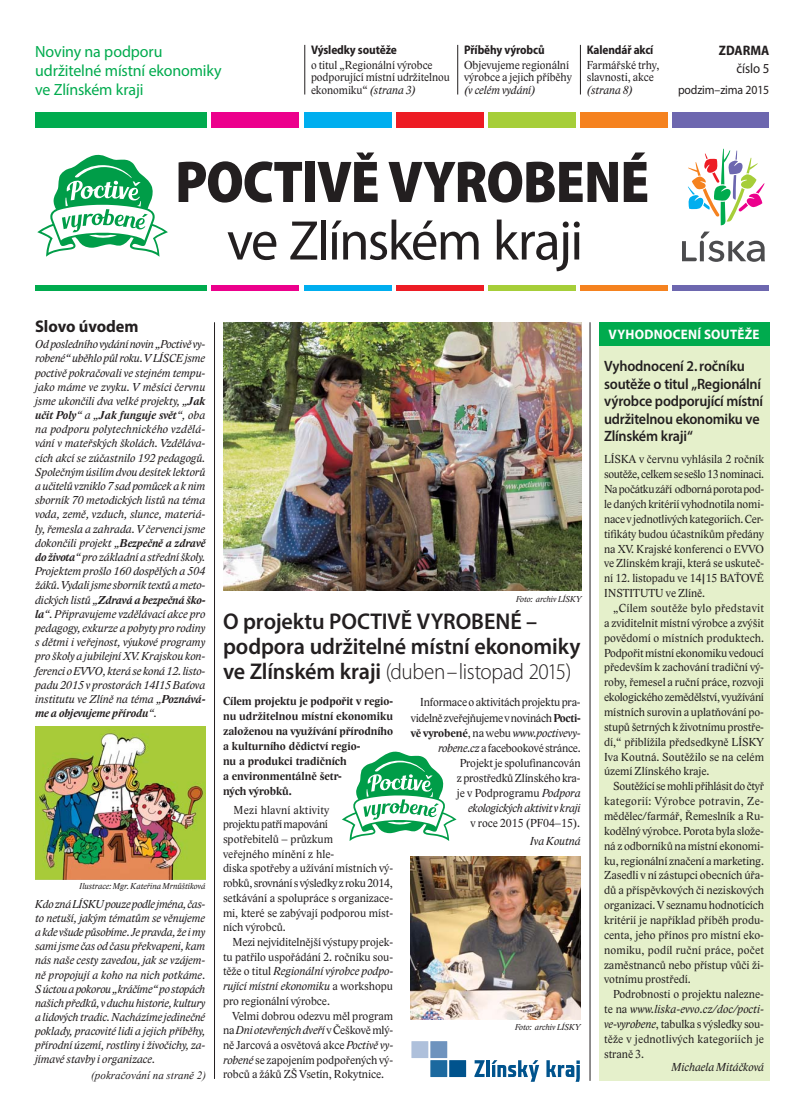
<style>
.page{position:relative;width:804px;height:1116px;background:#fff}
.page>*{position:absolute;margin:0;border:0;box-sizing:border-box;transform-origin:0 0}
.t1{font:900 semi-condensed 59.38px "Myriad Pro";letter-spacing:-.02em;color:#231f20;scale:.96 1}
.t2{font:56.25px "Myriad Pro";letter-spacing:-.03em;color:#231f20}
.t3{font:600 22.75px/25px "Myriad Pro";letter-spacing:-.01em;color:#231f20}
.t4{font:300 22.5px "Myriad Pro";letter-spacing:-.015em;color:#231f20;scale:.94 1}
.t5{font:700 16.88px "Myriad Pro";color:#231f20}
.t6{font:16.25px/18.8px "Myriad Pro";letter-spacing:-.005em;color:#00ab4e}
.t7{font:600 15px/17.5px "Myriad Pro";letter-spacing:-.015em;color:#231f20;scale:.95 1}
.t8{font:700 13.75px "Myriad Pro";letter-spacing:.02em;color:#fff;scale:.95 1}
.t9{font:700 semi-condensed 13.75px "Myriad Pro";color:#231f20}
.t10{font:13.75px "Myriad Pro";letter-spacing:-.01em;color:#231f20;scale:.94 1}
.t11{font:700 semi-condensed 12.5px "Myriad Pro";letter-spacing:-.01em;color:#231f20}
.t12{font:12.5px "Myriad Pro";letter-spacing:-.01em;color:#231f20;scale:.94 1}
.t13{font:11.88px/14.9px "Lido STF";color:#231f20;text-align:justify}
.t14{font:700 11.88px/15px "Lido STF";letter-spacing:.005em;color:#231f20}
.t15{font:11.88px/12.5px "Lido STF";color:#231f20;scale:.96 1}
.t16{font:italic 11.88px "Lido STF";color:#231f20}
.t17{font:italic 11.75px/14.1px "Lido STF";color:#231f20;text-align:justify}
.t18{font:italic 11.25px "Times New Roman";color:#231f20}
.t19{font:italic 8.75px "Lido STF";color:#231f20}
.s1{font-style:italic}
.s2{font-weight:700}
.s3{font-weight:600;font-size:22.75px}
</style>
<div class="page">
<svg style="left:342px;top:751px;width:114px;height:90px"></svg>
<div style="left:599px;top:322px;width:170px;height:758px;background:#e5f0cb"></div>
<svg style="left:688px;top:149px;width:76px;height:76px"></svg>
<svg style="left:682px;top:231px;width:83px;height:31px"></svg>
<div style="left:35px;top:285px;width:171px;height:5px;background:#00ab4e"></div>
<div style="left:212px;top:285px;width:87px;height:5px;background:#ec008c"></div>
<div style="left:304px;top:285px;width:87px;height:5px;background:#00aeef"></div>
<div style="left:396px;top:285px;width:87px;height:5px;background:#ed1c24"></div>
<div style="left:488px;top:285px;width:87px;height:5px;background:#a6ce39"></div>
<div style="left:580px;top:285px;width:87px;height:5px;background:#f5821f"></div>
<div style="left:672px;top:285px;width:97px;height:5px;background:#6d67af"></div>
<div style="left:35px;top:113px;width:171px;height:15px;background:#00ab4e"></div>
<div style="left:212px;top:113px;width:87px;height:15px;background:#ec008c"></div>
<div style="left:304px;top:113px;width:87px;height:15px;background:#00aeef"></div>
<div style="left:396px;top:113px;width:87px;height:15px;background:#ed1c24"></div>
<div style="left:488px;top:113px;width:87px;height:15px;background:#a6ce39"></div>
<div style="left:580px;top:113px;width:87px;height:15px;background:#f5821f"></div>
<div style="left:672px;top:113px;width:97px;height:15px;background:#6d67af"></div>
<hr style="left:304px;top:45px;width:1px;height:49px;background:#231f20">
<hr style="left:580px;top:45px;width:1px;height:49px;background:#231f20">
<hr style="left:590px;top:322px;width:1px;height:758px;background:#231f20">
<hr style="left:214px;top:322px;width:1px;height:756px;background:#231f20">
<img style="left:35px;top:726px;width:171px;height:153px">
<svg style="left:37px;top:154px;width:131px;height:103px"></svg>
<hr style="left:457px;top:45px;width:1px;height:49px;background:#231f20">
<div style="left:599px;top:322px;width:170px;height:24px;background:#00ab4e"></div>
<img style="left:223px;top:322px;width:358px;height:269px">
<div style="left:411px;top:1041px;width:17px;height:17px;background:#aec0db"></div>
<div style="left:430px;top:1041px;width:17px;height:17px;background:#6e93be"></div>
<div style="left:430px;top:1060px;width:17px;height:17px;background:#1c699f"></div>
<div style="left:449px;top:1060px;width:17px;height:17px;background:#00538d"></div>
<svg style="left:474px;top:1060px;width:10px;height:17px"></svg>
<hr style="left:486px;top:1060px;width:4px;height:17px;background:#00538d">
<svg style="left:491px;top:1060px;width:48px;height:21px"></svg>
<svg style="left:546px;top:1060px;width:34px;height:21px"></svg>
<img style="left:411px;top:856px;width:170px;height:163px">
<h3 class="t6" style="left:35px;top:44px;width:188px">Noviny na podporu udržitelné místní ekonomiky ve Zlínském kraji</h3>
<p class="t11" style="left:311px;top:45px;width:87px">Výsledky soutěže</p>
<p class="t15" style="left:311px;top:59px;width:146px">o titul „Regionální výrobce podporující místní udržitelnou ekonomiku“ <span class="s1">(strana 3)</span></p>
<p class="t11" style="left:464px;top:45px;width:82px">Příběhy výrobců</p>
<p class="t13" style="left:464px;top:59px;width:109px;line-height:12.5px">Objevujeme regionální výrobce a jejich příběhy</p>
<p class="t16" style="left:464px;top:85px;width:73px">(v celém vydání)</p>
<p class="t11" style="left:587px;top:45px;width:68px">Kalendář akcí</p>
<p class="t13" style="left:587px;top:59px;width:74px;line-height:12.5px">Farmářské trhy, slavnosti, akce</p>
<p class="t16" style="left:587px;top:85px;width:48px">(strana 8)</p>
<p class="t9" style="left:719px;top:45px;width:52px">ZDARMA</p>
<p class="t10" style="left:736px;top:64px;width:36px">číslo 5</p>
<p class="t12" style="left:678px;top:85px;width:99px">podzim–zima 2015</p>
<h1 class="t1" style="left:175px;top:160px;width:495px">POCTIVĚ VYROBENÉ</h1>
<h2 class="t2" style="left:227px;top:219px;width:358px">ve Zlínském kraji</h2>
<h3 class="t5" style="left:35px;top:320px;width:105px">Slovo úvodem</h3>
<p class="t17" style="left:35px;top:338px;width:172px">Od posledního vydání novin „Poctivě vy&shy;robené“ uběhlo půl roku. V LÍSCE jsme poctivě pokračovali ve stejném tempu&shy;jako máme ve zvyku. V měsíci červnu jsme ukončili dva velké projekty, „<span class="s2">Jak učit Poly</span>“ a „<span class="s2">Jak funguje svět</span>“, oba na podporu polytechnického vzdělá&shy;vání v mateřských školách. Vzděláva&shy;cích akcí se zúčastnilo 192 pedagogů.<br>Společným úsilím dvou desítek lektorů a učitelů vzniklo 7 sad pomůcek a k nim sborník 70 metodických listů na téma voda, země, vzduch, slunce, materiá&shy;ly, řemesla a zahrada. V červenci jsme dokončili projekt „<span class="s2">Bezpečně a zdravě do života</span>“ pro základní a střední školy.<br>Projektem prošlo 160 dospělých a 504 žáků. Vydali jsme sborník textů a meto&shy;dických listů „<span class="s2">Zdravá a bezpečná ško&shy;la</span>“. Připravujeme vzdělávací akce pro pedagogy, exkurze a pobyty pro rodiny s dětmi i veřejnost, výukové programy pro školy a jubilejní XV. Krajskou kon&shy;ferenci o EVVO, která se koná 12. listo&shy;padu 2015 v prostorách 14I15 Baťova institutu ve Zlíně na téma „<span class="s2">Poznává&shy;me a objevujeme přírodu</span>“.</p>
<p class="t19" style="left:80px;top:882px;width:127px">Ilustrace: Mgr. Kateřina Mrnůštíková</p>
<p class="t17" style="left:35px;top:898px;width:172px">Kdo zná LÍSKU pouze podle jména, čas&shy;to netuší, jakým tématům se věnujeme a kde všude působíme. Je pravda, že i my sami jsme čas od času překvapeni, kam nás naše cesty zavedou, jak se vzájem&shy;ně propojují a koho na nich potkáme.<br>S úctou a pokorou „kráčíme“ po stopách našich předků, v duchu historie, kultury a lidových tradic. Nacházíme jedinečné poklady, pracovité lidi a jejich příběhy, přírodní území, rostliny i živočichy, za&shy;jímavé stavby i organizace.</p>
<p class="t18" style="left:91px;top:1068px;width:116px">(pokračování na straně 2)</p>
<p class="t19" style="left:516px;top:596px;width:67px">Foto: archiv LÍSKY</p>
<h3 class="t3" style="left:223px;top:611px;width:359px">O projektu POCTIVĚ VYROBENÉ – podpora udržitelné místní ekonomiky</h3>
<h3 class="t4" style="left:223px;top:663px;width:372px"><span class="s3">ve Zlínském kraji</span> (duben–listopad 2015)</h3>
<p class="t14" style="left:223px;top:695px;width:172px">Cílem projektu je podpořit v regio&shy;nu udržitelnou místní ekonomiku založenou na využívání přírodního a kulturního dědictví regio-<br>nu a produkci tradičních<br>a environmentálně šetr-<br>ných výrobků.</p>
<p class="t13" style="left:223px;top:803px;width:172px;text-align:left;text-indent:11px">Mezi hlavní aktivity<br>projektu patří mapování<br>spotřebitelů – průzkum<br>veřejného mínění z hle-<br>diska spotřeby a užívání místních vý&shy;robků, srovnání s výsledky z roku 2014, setkávání a spolupráce s organizace&shy;mi, které se zabývají podporou míst&shy;ních výrobců.</p>
<p class="t13" style="left:223px;top:935px;width:172px;text-indent:9px">Mezi nejviditelnější výstupy projek&shy;tu patřilo uspořádání 2. ročníku sou&shy;těže o titul <span class="s1">Regionální výrobce podpo&shy;rující místní ekonomiku</span> a workshopu pro regionální výrobce.</p>
<p class="t13" style="left:223px;top:1009px;width:172px;text-indent:9px">Velmi dobrou odezvu měl program na <span class="s1">Dni otevřených dveří</span> v Češkově mlý&shy;ně Jarcová a osvětová akce <span class="s1">Poctivě vy&shy;robené</span> se zapojením podpořených vý&shy;robců a žáků ZŠ Vsetín, Rokytnice.</p>
<p class="t13" style="left:411px;top:696px;width:171px;text-align:right">Informace o aktivitách projektu pra&shy;videlně zveřejňujeme v novinách <span class="s2">Pocti&shy;vě vyrobené</span>, na webu <span class="s1">www.poctivevy&shy;robene.cz</span> a facebookové stránce.<br>Projekt je spolufinancován<br>z prostředků Zlínského kra-<br>je v Podprogramu <span class="s1">Podpora ekologických aktivit v kraji</span></p>
<p class="t13" style="left:470px;top:816px;width:111px">v roce 2015 (PF04–15).</p>
<p class="t16" style="left:530px;top:836px;width:52px">Iva Koutná</p>
<p class="t19" style="left:515px;top:1023px;width:67px">Foto: archiv LÍSKY</p>
<p class="t8" style="left:608px;top:329px;width:160px">VYHODNOCENÍ SOUTĚŽE</p>
<p class="t7" style="left:604px;top:359px;width:169px">Vyhodnocení 2. ročníku soutěže o titul „Regionální výrobce podporující místní udržitelnou ekonomiku ve<br>Zlínském kraji“</p>
<p class="t13" style="left:604px;top:453px;width:161px">LÍSKA v červnu vyhlásila 2 ročník soutěže, celkem se sešlo 13 nominaci.<br>Na počátku září odborná porota pod&shy;le daných kritérií vyhodnotila nomi&shy;nace v jednotlivých kategoriích. Cer&shy;tifikáty budou účastníkům předány na XV. Krajské konferenci o EVVO ve Zlínském kraji, která se uskuteč&shy;ní 12. listopadu ve 14|15 BAŤOVĚ INSTITUTU ve Zlíně.</p>
<p class="t13" style="left:604px;top:601px;width:161px;text-indent:9px">„Cílem soutěže bylo představit a zviditelnit místní výrobce a zvýšit povědomí o místních produktech.<br>Podpořit místní ekonomiku vedoucí především k zachování tradiční vý&shy;roby, řemesel a ruční práce, rozvoji ekologického zemědělství, využívání místních surovin a uplatňování po&shy;stupů šetrných k životnímu prostře&shy;dí,“ přiblížila předsedkyně LÍSKY Iva Koutná. Soutěžilo se na celém území Zlínského kraje.</p>
<p class="t13" style="left:604px;top:780px;width:161px;text-indent:9px">Soutěžící se mohli přihlásit do čtyř kategorií: Výrobce potravin, Ze&shy;mědělec/farmář, Řemeslník a Ru&shy;kodělný výrobce. Porota byla slože&shy;ná z odborníků na místní ekonomi&shy;ku, regionální značení a marketing.<br>Zasedli v ní zástupci obecních úřa&shy;dů a příspěvkových či neziskových organizaci. V seznamu hodnotících kritérií je například příběh produ&shy;centa, jeho přínos pro místní eko&shy;nomiku, podíl ruční práce, počet zaměstnanců nebo přístup vůči ži&shy;votnímu prostředí.</p>
<p class="t13" style="left:604px;top:988px;width:161px;text-indent:9px">Podrobnosti o projektu nalezne&shy;te na <span class="s1">www.liska-evvo.cz/doc/pocti&shy;ve-vyrobene</span>, tabulka s výsledky sou&shy;těže v jednotlivých kategoriích je straně 3.</p>
<p class="t16" style="left:671px;top:1062px;width:94px">Michaela Mitáčková</p>
</div>
